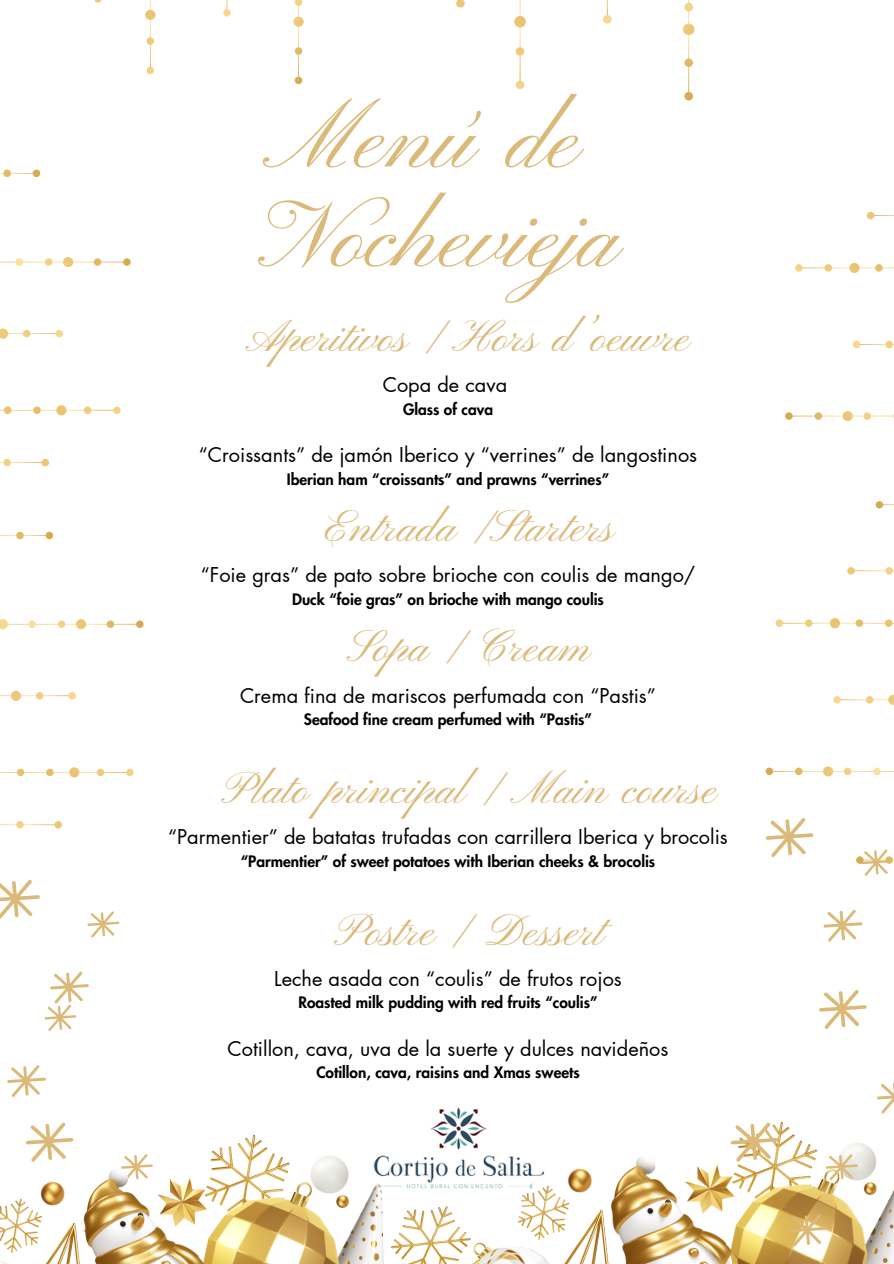
<style>
.page{position:relative;width:894px;height:1264px;background:#fff}
.page>*{position:absolute;margin:0;border:0;box-sizing:border-box;transform-origin:0 0}
.t1{font:94.95px "Pinyon Script";color:#dab979}
.t2{font:45.45px "Pinyon Script";color:#dab979}
.t3{font:19.95px "Futura LT Pro";color:#000}
.t4{font:800 15.45px "Futura LT Pro";color:#000}
</style>
<div class="page">
<svg style="left:456px;top:0;width:239px;height:100px"></svg>
<svg style="left:94px;top:0;width:210px;height:84px"></svg>
<img style="left:541px;top:1122px;width:352px;height:141px">
<svg style="left:30px;top:1122px;width:36px;height:13px"></svg>
<svg style="left:730px;top:1122px;width:48px;height:39px"></svg>
<svg style="left:825px;top:1154px;width:32px;height:26px"></svg>
<svg style="left:788px;top:1214px;width:39px;height:32px"></svg>
<img style="left:430px;top:1107px;width:130px;height:107px">
<svg style="left:7px;top:1065px;width:39px;height:31px"></svg>
<svg style="left:0;top:883px;width:40px;height:35px"></svg>
<svg style="left:87px;top:911px;width:32px;height:26px"></svg>
<svg style="left:45px;top:971px;width:44px;height:60px"></svg>
<svg style="left:819px;top:990px;width:47px;height:38px"></svg>
<svg style="left:877px;top:1083px;width:16px;height:30px"></svg>
<svg style="left:823px;top:914px;width:39px;height:27px"></svg>
<svg style="left:0;top:169px;width:131px;height:298px"></svg>
<svg style="left:0;top:531px;width:143px;height:352px"></svg>
<svg style="left:785px;top:211px;width:108px;height:298px"></svg>
<svg style="left:765px;top:567px;width:128px;height:347px"></svg>
<img style="left:0;top:1135px;width:541px;height:128px">
<p class="t1" style="left:277px;top:85px;width:307px">Menú de</p>
<p class="t1" style="left:270px;top:184px;width:377px">Nochevieja</p>
<p class="t2" style="left:250px;top:311px;width:443px">Aperitivos / Hors d’oeuvre</p>
<p class="t3" style="left:382px;top:376px;width:126px">Copa de cava</p>
<p class="t4" style="left:403px;top:402px;width:92px">Glass of cava</p>
<p class="t3" style="left:199px;top:445px;width:500px">“Croissants” de jamón Iberico y “verrines” de langostinos</p>
<p class="t4" style="left:287px;top:472px;width:324px">Iberian ham “croissants” and prawns “verrines”</p>
<p class="t2" style="left:326px;top:501px;width:291px">Entrada /Starters</p>
<p class="t3" style="left:201px;top:566px;width:496px">“Foie gras” de pato sobre brioche con coulis de mango/</p>
<p class="t4" style="left:292px;top:592px;width:313px">Duck “foie gras” on brioche with mango coulis</p>
<p class="t2" style="left:349px;top:622px;width:244px">Sopa / Cream</p>
<p class="t3" style="left:240px;top:686px;width:417px">Crema fina de mariscos perfumada con “Pastis”</p>
<p class="t4" style="left:304px;top:712px;width:289px">Seafood fine cream perfumed with “Pastis”</p>
<p class="t2" style="left:226px;top:763px;width:493px">Plato principal / Main course</p>
<p class="t3" style="left:168px;top:827px;width:561px">“Parmentier” de batatas trufadas con carrillera Iberica y brocolis</p>
<p class="t4" style="left:241px;top:854px;width:416px">“Parmentier” of sweet potatoes with Iberian cheeks &amp; brocolis</p>
<p class="t2" style="left:339px;top:905px;width:268px">Postre / Dessert</p>
<p class="t3" style="left:274px;top:969px;width:349px">Leche asada con “coulis” de frutos rojos</p>
<p class="t4" style="left:298px;top:995px;width:300px">Roasted milk pudding with red fruits “coulis”</p>
<p class="t3" style="left:227px;top:1039px;width:442px">Cotillon, cava, uva de la suerte y dulces navideños</p>
<p class="t4" style="left:316px;top:1065px;width:265px">Cotillon, cava, raisins and Xmas sweets</p>
</div>
